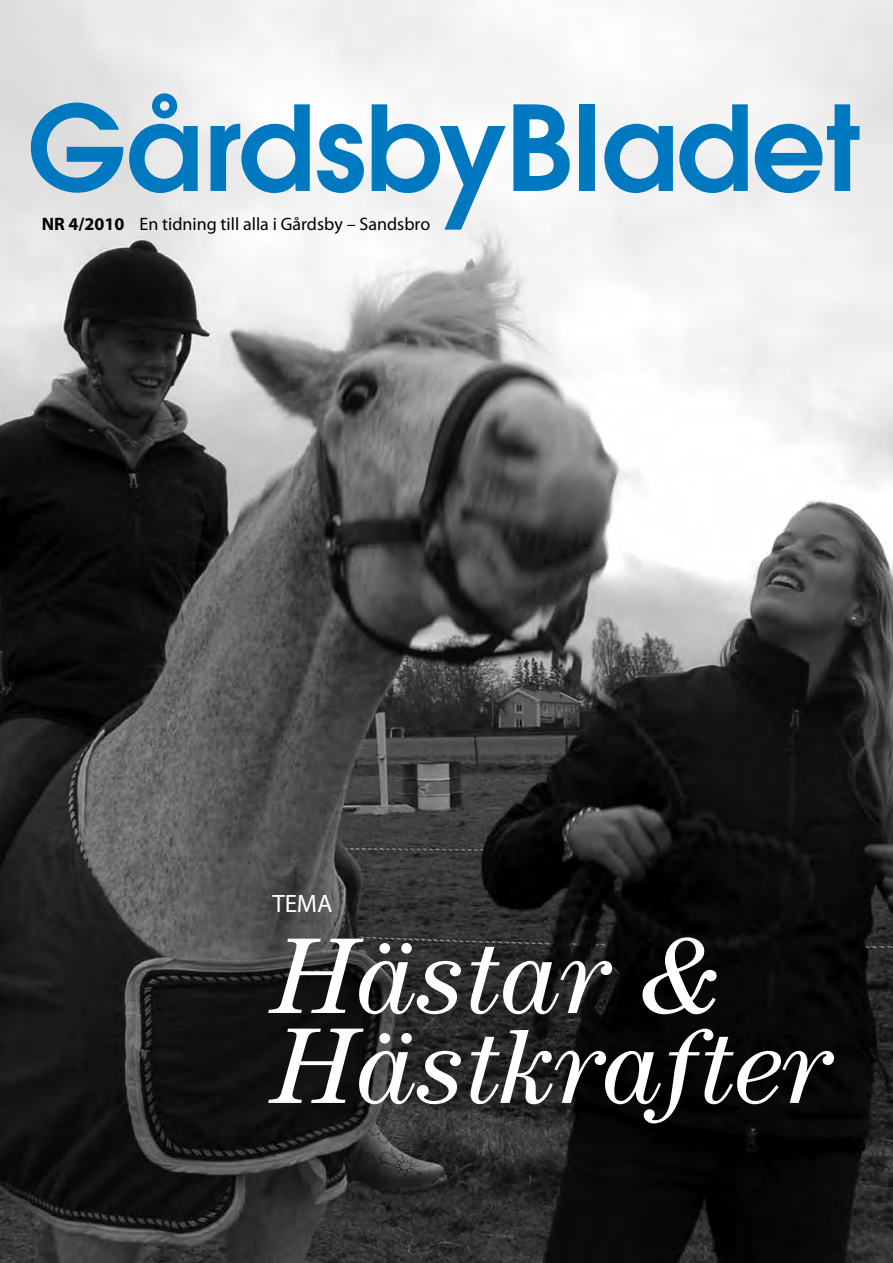
<style>
.page{position:relative;width:893px;height:1263px;background:#fff}
.page>*{position:absolute;margin:0;border:0;box-sizing:border-box;transform-origin:0 0}
.t1{font:italic 108px/90px "Century";color:#fff}
.t2{font:25.2px "Myriad Pro";color:#fff}
.t3{font:18px "Myriad Pro";color:#000}
.s1{font-weight:700}
</style>
<div class="page">
<img style="left:0;top:0;width:893px;height:1263px">
<svg style="left:755px;top:104px;width:104px;height:89px"></svg>
<svg style="left:679px;top:104px;width:69px;height:89px"></svg>
<svg style="left:604px;top:124px;width:69px;height:69px"></svg>
<div style="left:579px;top:104px;width:16px;height:87px;background:#0079c1"></div>
<svg style="left:513px;top:104px;width:57px;height:87px"></svg>
<svg style="left:372px;top:104px;width:134px;height:126px"></svg>
<svg style="left:317px;top:124px;width:47px;height:69px"></svg>
<svg style="left:211px;top:104px;width:99px;height:89px"></svg>
<svg style="left:129px;top:124px;width:69px;height:69px;background:#5da5d0"></svg>
<svg style="left:152px;top:93px;width:25px;height:25px"></svg>
<svg style="left:31px;top:103px;width:92px;height:90px;background:#72add0"></svg>
<p class="t3" style="left:42px;top:213px;width:390px"><span class="s1">NR 4/2010</span> En tidning till alla i Gårdsby – Sandsbro</p>
<h2 class="t2" style="left:273px;top:888px;width:61px">TEMA</h2>
<h1 class="t1" style="left:273px;top:930px;width:559px">Hästar &amp;<br>Hästkrafter</h1>
</div>
